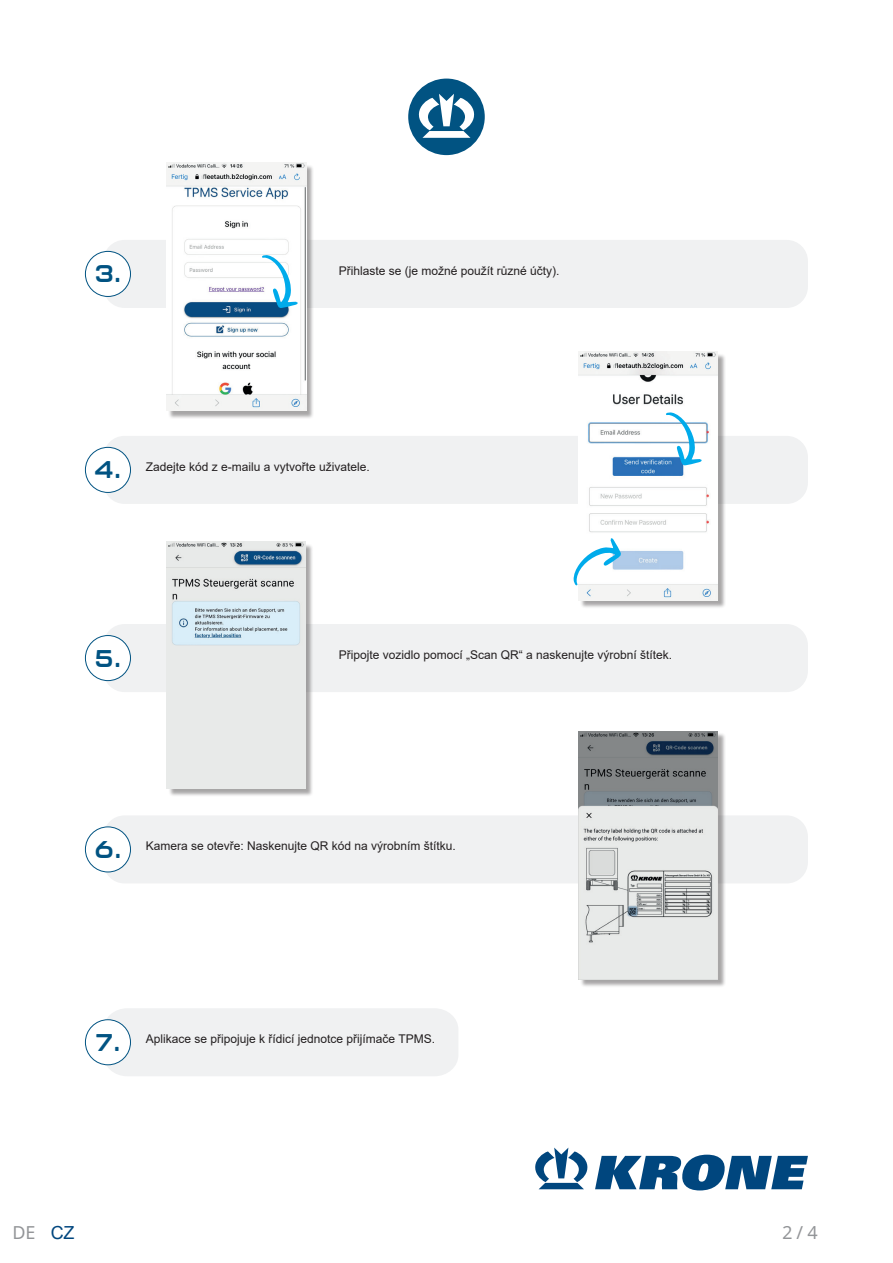
<style>
.page{position:relative;width:893px;height:1263px;background:#fff}
.page>*{position:absolute;margin:0;border:0;box-sizing:border-box;transform-origin:0 0}
.t1{font:700 24px "Kallisto";color:#015382}
.t2{font:18px "Noto Sans";color:#939598}
.t3{font:12px "Arial";color:#231f20}
.s1{font-family:"Arial";color:#00467e}
</style>
<div class="page">
<svg style="left:535px;top:1147px;width:53px;height:42px"></svg>
<svg style="left:595px;top:1155px;width:213px;height:35px"></svg>
<div style="left:103px;top:240px;width:705px;height:68px;background:#f0f1f2;border-radius:21px"></div>
<div style="left:103px;top:624px;width:705px;height:68px;background:#f0f1f2;border-radius:21px"></div>
<div style="left:105px;top:1008px;width:353px;height:68px;background:#f0f1f2"></div>
<div style="left:103px;top:436px;width:705px;height:68px;background:#f0f1f2;border-radius:21px"></div>
<div style="left:103px;top:815px;width:705px;height:68px;background:#f0f1f2;border-radius:21px"></div>
<div style="left:85px;top:251px;width:45px;height:45px;background:#fff;border-radius:50%"></div>
<div style="left:85px;top:251px;width:46px;height:46px;border:1px solid #015382;border-radius:50%"></div>
<div style="left:85px;top:635px;width:45px;height:46px;background:#fff;border-radius:50%"></div>
<div style="left:85px;top:635px;width:46px;height:46px;border:1px solid #015382;border-radius:50%"></div>
<div style="left:85px;top:1020px;width:45px;height:45px;background:#fff;border-radius:50%"></div>
<div style="left:85px;top:1019px;width:46px;height:46px;border:1px solid #015382;border-radius:50%"></div>
<div style="left:85px;top:447px;width:45px;height:45px;background:#fff;border-radius:50%"></div>
<div style="left:85px;top:447px;width:46px;height:46px;border:1px solid #015382;border-radius:50%"></div>
<div style="left:85px;top:827px;width:45px;height:45px;background:#fff;border-radius:50%"></div>
<div style="left:85px;top:826px;width:46px;height:46px;border:1px solid #015382;border-radius:50%"></div>
<div style="left:408px;top:79px;width:77px;height:76px;background:#015382;border-radius:50%"></div>
<svg style="left:419px;top:94px;width:55px;height:44px"></svg>
<div style="left:168px;top:543px;width:146px;height:254px;background:#231f20;opacity:.4"></div>
<img style="left:167px;top:542px;width:138px;height:246px">
<div style="left:580px;top:732px;width:146px;height:256px;background:#231f20;opacity:.4"></div>
<img style="left:578px;top:731px;width:140px;height:248px">
<div style="left:168px;top:164px;width:147px;height:255px;background:#231f20;opacity:.4"></div>
<img style="left:167px;top:163px;width:139px;height:247px">
<svg style="left:262px;top:255px;width:36px;height:53px"></svg>
<div style="left:580px;top:353px;width:146px;height:255px;background:#231f20;opacity:.4"></div>
<img style="left:578px;top:352px;width:140px;height:248px">
<svg style="left:665px;top:412px;width:37px;height:54px"></svg>
<svg style="left:573px;top:538px;width:49px;height:48px"></svg>
<h1 class="t1" style="left:95px;top:259px;width:27px">3.</h1>
<p class="t3" style="left:339px;top:262px;width:222px">Přihlaste se (je možné použít různé účty).</p>
<h1 class="t1" style="left:95px;top:455px;width:28px">4.</h1>
<p class="t3" style="left:146px;top:458px;width:226px">Zadejte kód z e-mailu a vytvořte uživatele.</p>
<h1 class="t1" style="left:95px;top:643px;width:27px">5.</h1>
<p class="t3" style="left:339px;top:646px;width:335px">Připojte vozidlo pomocí „Scan QR“ a naskenujte výrobní štítek.</p>
<h1 class="t1" style="left:95px;top:835px;width:28px">6.</h1>
<p class="t3" style="left:146px;top:838px;width:312px">Kamera se otevře: Naskenujte QR kód na výrobním štítku.</p>
<h1 class="t1" style="left:96px;top:1027px;width:26px">7.</h1>
<p class="t3" style="left:146px;top:1031px;width:291px">Aplikace se připojuje k řídicí jednotce přijímače TPMS.</p>
<h2 class="t2" style="left:13px;top:1219px;width:63px">DE <span class="s1">CZ</span></h2>
<h2 class="t2" style="left:782px;top:1220px;width:37px">2 / 4</h2>
</div>
